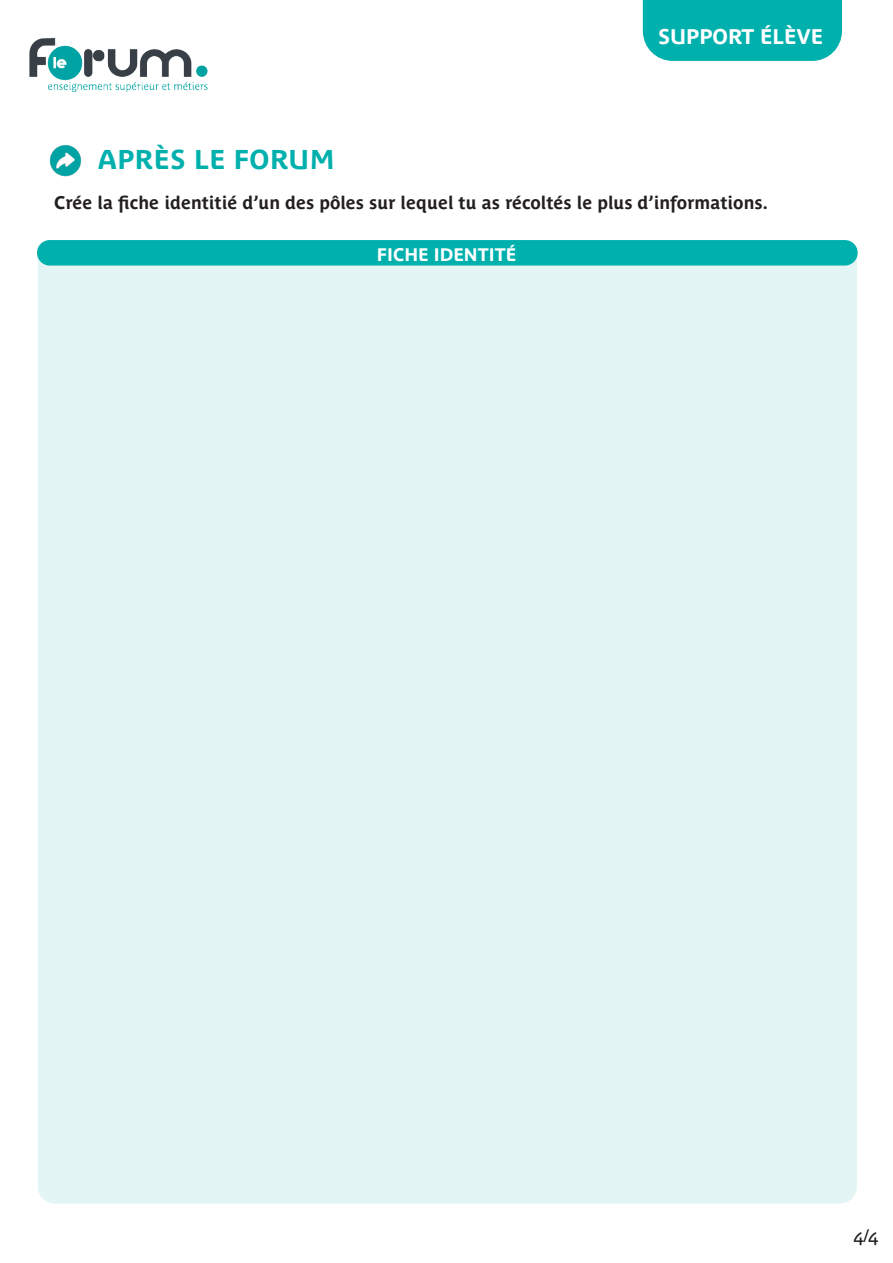
<style>
.page{position:relative;width:893px;height:1263px;background:#fff}
.page>*{position:absolute;margin:0;border:0;box-sizing:border-box;transform-origin:0 0}
.t1{font:700 27px "Parisine Plus Std";letter-spacing:.02em;color:#00b0ad}
.t2{font:700 21px "Parisine Plus Std";color:#fff}
.t3{font:700 18px "Parisine Plus Std";color:#231f20}
.t4{font:700 18px "Parisine Plus Std";color:#fff}
.t5{font:18px "Parisine Plus Std";color:#231f20}
</style>
<div class="page">
<img style="left:29px;top:38px;width:179px;height:55px">
<div style="left:643px;top:0;width:199px;height:61px;background:#00b0ad"></div>
<div style="left:37px;top:240px;width:821px;height:26px;background:#00b0ad;border-radius:13px"></div>
<div style="left:38px;top:257px;width:819px;height:947px;background:#e3f6f5"></div>
<img style="left:50px;top:145px;width:32px;height:31px">
<p class="t1" style="left:98px;top:144px;width:238px">APRÈS LE FORUM</p>
<p class="t2" style="left:658px;top:24px;width:167px">SUPPORT ÉLÈVE</p>
<p class="t3" style="left:54px;top:192px;width:715px">Crée la fiche identitié d’un des pôles sur lequel tu as récoltés le plus d’informations.</p>
<p class="t4" style="left:377px;top:245px;width:141px">FICHE IDENTITÉ</p>
<p class="t5" style="left:854px;top:1225px;width:26px">4/4</p>
</div>
